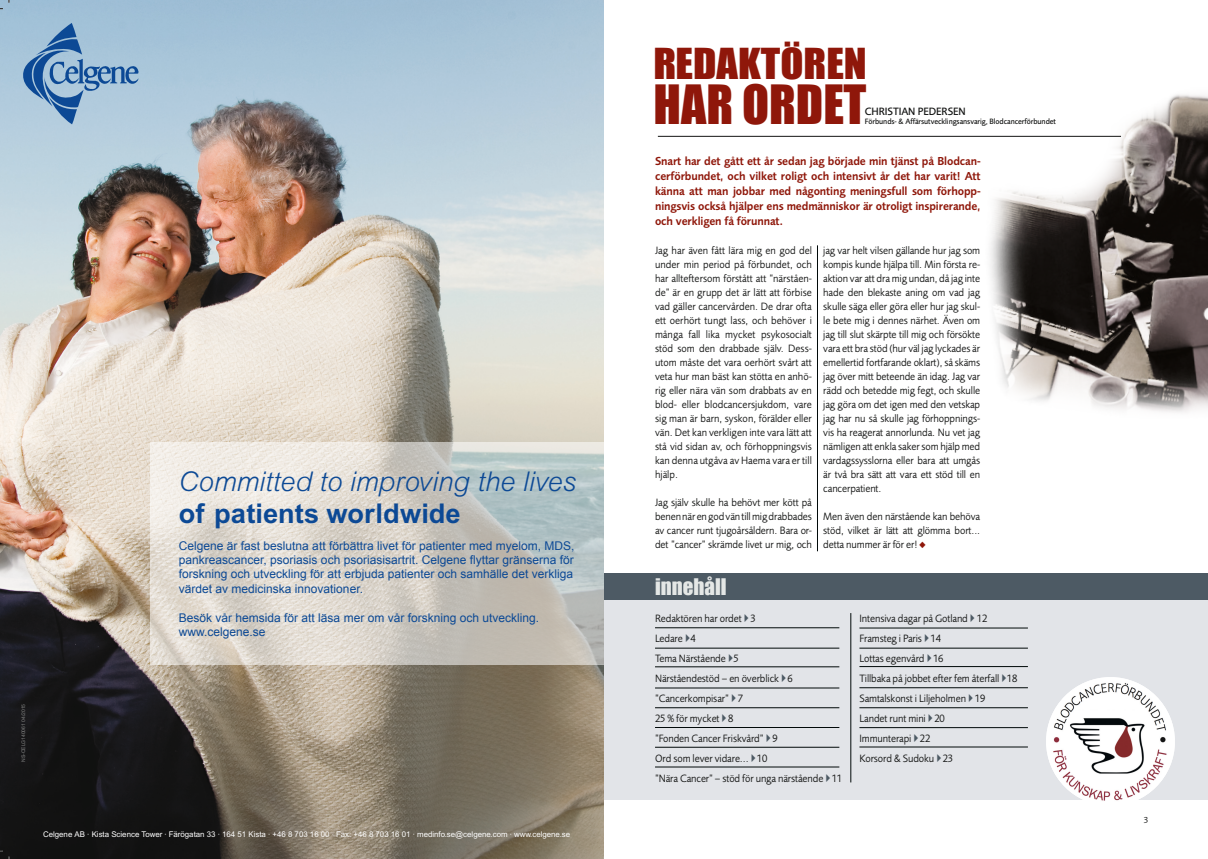
<style>
.page{position:relative;width:1208px;height:859px;background:#fff}
.page>*{position:absolute;margin:0;border:0;box-sizing:border-box;transform-origin:0 0}
.t1{font:49.7px "Impact";color:#8f170a}
.t2{font:39.2px "Impact";color:#8f170a;scale:1.08 1}
.t3{font:27.2px "Arial Light Italic PL";color:#0c4995}
.t4{font:27.2px "Arial Bold PL";color:#0c4995}
.t5{font:21px "Impact";color:#e4e7e6}
.t6{font:12px/14.4px "Arial";color:#0c4995;text-align:justify}
.t7{font:12px/15px "Foundry Sans Demi";letter-spacing:-.01em;color:#8f170a;text-align:justify;scale:.95 1}
.t8{font:11px/14px "Foundry Sans";letter-spacing:-.01em;color:#131413;text-align:justify;scale:.95 1}
.t9{font:500 11px "Foundry Sans";letter-spacing:-.01em;color:#131413;scale:.95 1}
.t10{font:9px "Foundry Sans";color:#131413}
.t11{font:500 8px "Foundry Sans";letter-spacing:-.01em;color:#131413;scale:.95 1}
.t12{font:7.9px "Arial PL";color:#fff}
.t13{font:5px "Arial PL";color:#818281}
.s1{color:#8f170a}
</style>
<div class="page">
<div style="left:604px;top:599px;width:604px;height:200px;background:#e2e4e8"></div>
<div style="left:604px;top:574px;width:604px;height:26px;background:#4d5a64"></div>
<img style="left:970px;top:94px;width:238px;height:318px">
<hr style="left:850px;top:613px;width:1px;height:169px;background:#010909">
<img style="left:0;top:0;width:604px;height:859px">
<svg style="left:151px;top:442px;width:453px;height:222px;background:#d2d0c9"></svg>
<svg style="left:23px;top:23px;width:115px;height:101px;background:#87abcb"></svg>
<svg style="left:0;top:0;width:10px;height:10px"></svg>
<hr style="left:817px;top:245px;width:1px;height:306px;background:#010909">
<hr style="left:655px;top:648px;width:184px;height:1px;background:#010909">
<hr style="left:859px;top:648px;width:169px;height:1px;background:#010909">
<hr style="left:859px;top:628px;width:169px;height:1px;background:#010909">
<hr style="left:859px;top:666px;width:169px;height:1px;background:#010909">
<hr style="left:859px;top:687px;width:169px;height:1px;background:#010909">
<hr style="left:859px;top:707px;width:169px;height:1px;background:#010909">
<hr style="left:859px;top:727px;width:169px;height:1px;background:#010909">
<hr style="left:859px;top:747px;width:169px;height:1px;background:#010909">
<hr style="left:655px;top:628px;width:184px;height:1px;background:#010909">
<hr style="left:655px;top:667px;width:184px;height:1px;background:#010909">
<hr style="left:655px;top:688px;width:184px;height:1px;background:#010909">
<hr style="left:655px;top:707px;width:184px;height:1px;background:#010909">
<hr style="left:655px;top:727px;width:184px;height:1px;background:#010909">
<hr style="left:655px;top:747px;width:184px;height:1px;background:#010909">
<hr style="left:655px;top:767px;width:184px;height:1px;background:#010909">
<img style="left:1046px;top:677px;width:128px;height:129px;border-radius:64px">
<hr style="left:658px;top:136px;width:463px;height:1px;background:#131413">
<p class="t13" style="left:20px;top:762px;width:60px;rotate:-90deg">NS-CELG140061 04/2015</p>
<h3 class="t3" style="left:179px;top:465px;width:399px">Committed to improving the lives</h3>
<h3 class="t4" style="left:179px;top:498px;width:283px">of patients worldwide</h3>
<p class="t6" style="left:179px;top:538px;width:397px">Celgene är fast beslutna att förbättra livet för patienter med myelom, MDS, pankreascancer, psoriasis och psoriasisartrit. Celgene flyttar gränserna för forskning och utveckling för att erbjuda patienter och samhälle det verkliga värdet av medicinska innovationer.</p>
<p class="t6" style="left:179px;top:610px;width:362px">Besök vår hemsida för att läsa mer om vår forskning och utveckling. www.celgene.se</p>
<p class="t12" style="left:43px;top:829px;width:528px">Celgene AB ∙ Kista Science Tower ∙ Färögatan 33 ∙ 164 51 Kista ∙ +46 8 703 16 00 ∙ Fax: +46 8 703 16 01 ∙ medinfo.se@celgene.com ∙ www.celgene.se</p>
<h2 class="t2" style="left:653px;top:40px;width:199px">REDAKTÖREN</h2>
<h1 class="t1" style="left:653px;top:74px;width:214px">HAR ORDET</h1>
<p class="t9" style="left:865px;top:106px;width:108px">CHRISTIAN PEDERSEN</p>
<p class="t11" style="left:865px;top:117px;width:203px">Förbunds- &amp; Affärsutvecklingsansvarig, Blodcancerförbundet</p>
<p class="t7" style="left:655px;top:154px;width:344px">Snart har det gått ett år sedan jag började min tjänst på Blodcan&shy;cerförbundet, och vilket roligt och intensivt år det har varit! Att känna att man jobbar med någonting meningsfull som förhopp&shy;ningsvis också hjälper ens medmänniskor är otroligt inspirerande, och verkligen få förunnat.</p>
<p class="t8" style="left:655px;top:243px;width:167px">Jag har även fått lära mig en god del under min period på förbundet, och har allteftersom förstått att ”närståen&shy;de” är en grupp det är lätt att förbise vad gäller cancervården. De drar ofta ett oerhört tungt lass, och behöver i många fall lika mycket psykosocialt stöd som den drabbade själv. Dess&shy;utom måste det vara oerhört svårt att veta hur man bäst kan stötta en anhö&shy;rig eller nära vän som drabbats av en blod- eller blodcancersjukdom, vare sig man är barn, syskon, förälder eller vän. Det kan verkligen inte vara lätt att stå vid sidan av, och förhoppningsvis kan denna utgåva av Haema vara er till hjälp.</p>
<p class="t8" style="left:655px;top:495px;width:167px">Jag själv skulle ha behövt mer kött på benen när en god vän till mig drabbades av cancer runt tjugoårsåldern. Bara or&shy;det ”cancer” skrämde livet ur mig, och</p>
<h3 class="t5" style="left:655px;top:574px;width:73px">innehåll</h3>
<p class="t8" style="left:823px;top:243px;width:167px">jag var helt vilsen gällande hur jag som kompis kunde hjälpa till. Min första re&shy;aktion var att dra mig undan, då jag inte hade den blekaste aning om vad jag skulle säga eller göra eller hur jag skul&shy;le bete mig i dennes närhet. Även om jag till slut skärpte till mig och försökte vara ett bra stöd (hur väl jag lyckades är emellertid fortfarande oklart), så skäms jag över mitt beteende än idag. Jag var rädd och betedde mig fegt, och skulle jag göra om det igen med den vetskap jag har nu så skulle jag förhoppnings&shy;vis ha reagerat annorlunda. Nu vet jag nämligen att enkla saker som hjälp med vardagssysslorna eller bara att umgås är två bra sätt att vara ett stöd till en cancerpatient.</p>
<p class="t8" style="left:823px;top:509px;width:167px">Men även den närstående kan behöva stöd, vilket är lätt att glömma bort... detta nummer är för er! <span class="s1">◆</span></p>
<p class="t8" style="left:655px;top:608px;width:198px;line-height:20px;text-align:left">Redaktören har ordet 3<br>Ledare 4<br>Tema Närstående 5<br>Närståendestöd – en överblick 6 ”Cancerkompisar” 7<br>25 % för mycket 8<br>”Fonden Cancer Friskvård” 9<br>Ord som lever vidare... 10<br>”Nära Cancer” – stöd för unga närstående 11</p>
<p class="t8" style="left:859px;top:608px;width:168px;line-height:20px;text-align:left">Intensiva dagar på Gotland 12<br>Framsteg i Paris 14<br>Lottas egenvård 16<br>Tillbaka på jobbet efter fem återfall 18<br>Samtalskonst i Liljeholmen 19<br>Landet runt mini 20<br>Immunterapi 22<br>Korsord &amp; Sudoku 23</p>
<p class="t10" style="left:1144px;top:815px;width:6px">3</p>
</div>
